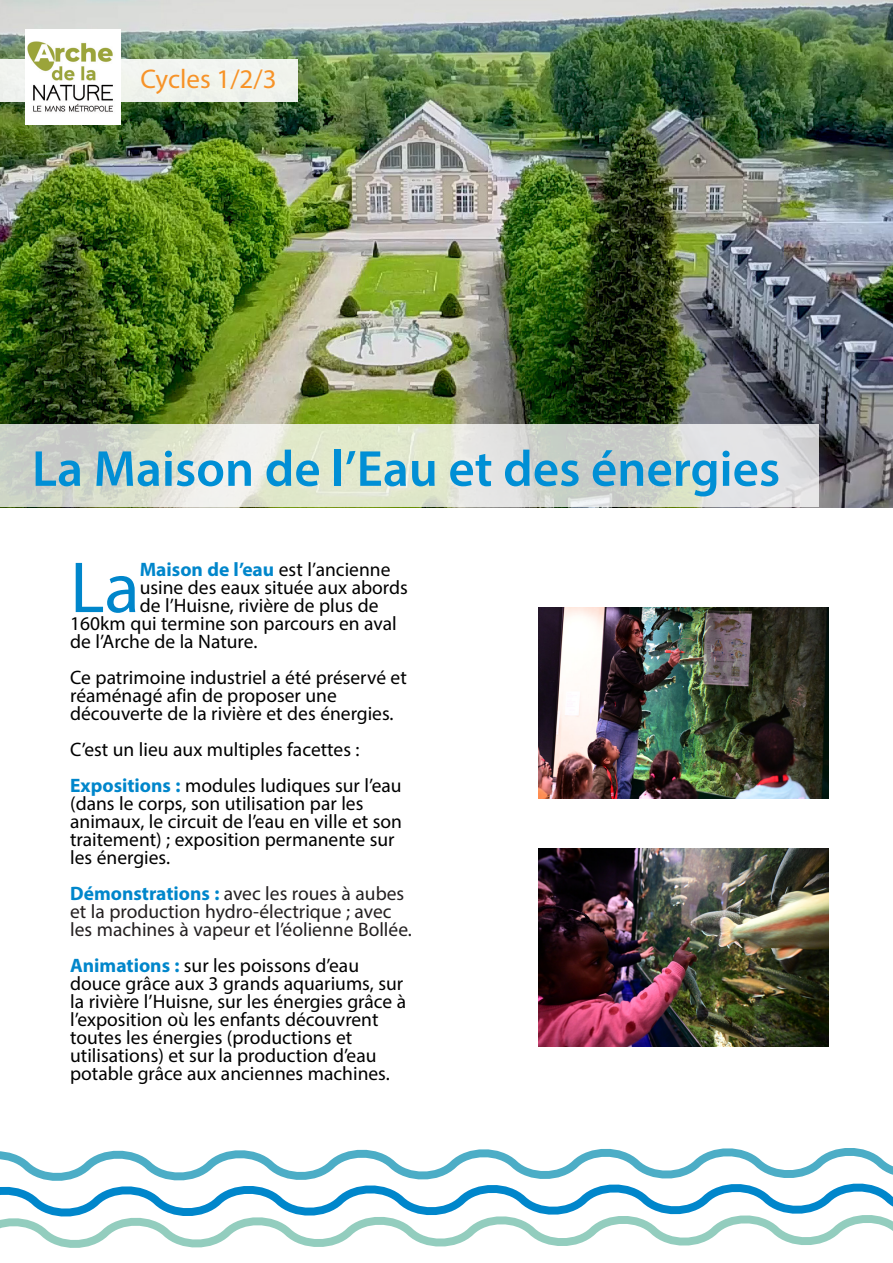
<style>
.page{position:relative;width:893px;height:1263px;background:#fff}
.page>*{position:absolute;margin:0;border:0;box-sizing:border-box;transform-origin:0 0}
.Normal_e{font:72.9px "Myriad Pro";color:#0086cb}
.t1{font:600 51px "Myriad Pro";color:#008fd5}
.t2{font:27px "Myriad Pro";color:#f79328}
.Normal_e-2{font:19.5px/18px "Myriad Pro";color:#000}
.Normal_e-3{font:19.5px/18px "Myriad Pro";color:#231f20}
.Normal_e-4{font:700 19.5px "Myriad Pro";color:#0086cb}
.s1{font-weight:400;color:#000}
.s2{font-weight:700;color:#0086cb}
</style>
<div class="page">
<img style="left:0;top:0;width:893px;height:507px">
<img style="left:539px;top:607px;width:289px;height:192px">
<svg style="left:539px;top:1046px;width:289px;height:1px"></svg>
<img style="left:539px;top:848px;width:289px;height:198px">
<div style="left:0;top:60px;width:298px;height:42px;background:#f1f4ee"></div>
<svg style="left:0;top:424px;width:819px;height:83px;background:#dbded3"></svg>
<svg style="left:0;top:1148px;width:893px;height:25px"></svg>
<svg style="left:0;top:1173px;width:893px;height:31px"></svg>
<svg style="left:0;top:1204px;width:893px;height:44px"></svg>
<img style="left:26px;top:29px;width:94px;height:95px">
<p class="t2" style="left:141px;top:63px;width:138px">Cycles 1/2/3</p>
<p class="t1" style="left:32px;top:436px;width:750px">La Maison de l’Eau et des énergies</p>
<p class="Normal_e" style="left:70px;top:543px;width:71px">La</p>
<p class="Normal_e-4" style="left:140px;top:557px;width:252px">Maison de l’eau <span class="s1">est l’ancienne</span></p>
<p class="Normal_e-2" style="left:140px;top:578px;width:270px">usine des eaux située aux abords</p>
<p class="Normal_e-2" style="left:140px;top:596px;width:240px">de l’Huisne, rivière de plus de</p>
<p class="Normal_e-2" style="left:70px;top:614px;width:328px">160km qui termine son parcours en aval</p>
<p class="Normal_e-2" style="left:70px;top:632px;width:189px">de l’Arche de la Nature.</p>
<p class="Normal_e-2" style="left:70px;top:668px;width:338px">Ce patrimoine industriel a été préservé et réaménagé afin de proposer une découverte de la rivière et des énergies.</p>
<p class="Normal_e-2" style="left:70px;top:740px;width:291px">C’est un lieu aux multiples facettes :</p>
<p class="Normal_e-2" style="left:70px;top:776px;width:333px"><span class="s2">Expositions :</span> modules ludiques sur l’eau (dans le corps, son utilisation par les animaux, le circuit de l’eau en ville et son traitement) ; exposition permanente sur les énergies.</p>
<p class="Normal_e-3" style="left:70px;top:884px;width:343px"><span class="s2">Démonstrations :</span> avec les roues à aubes et la production hydro-électrique ; avec les machines à vapeur et l’éolienne Bollée.</p>
<p class="Normal_e-2" style="left:70px;top:956px;width:337px"><span class="s2">Animations :</span> sur les poissons d’eau douce grâce aux 3 grands aquariums, sur la rivière l’Huisne, sur les énergies grâce à l’exposition où les enfants découvrent toutes les énergies (productions et utilisations) et sur la production d’eau potable grâce aux anciennes machines.</p>
</div>
